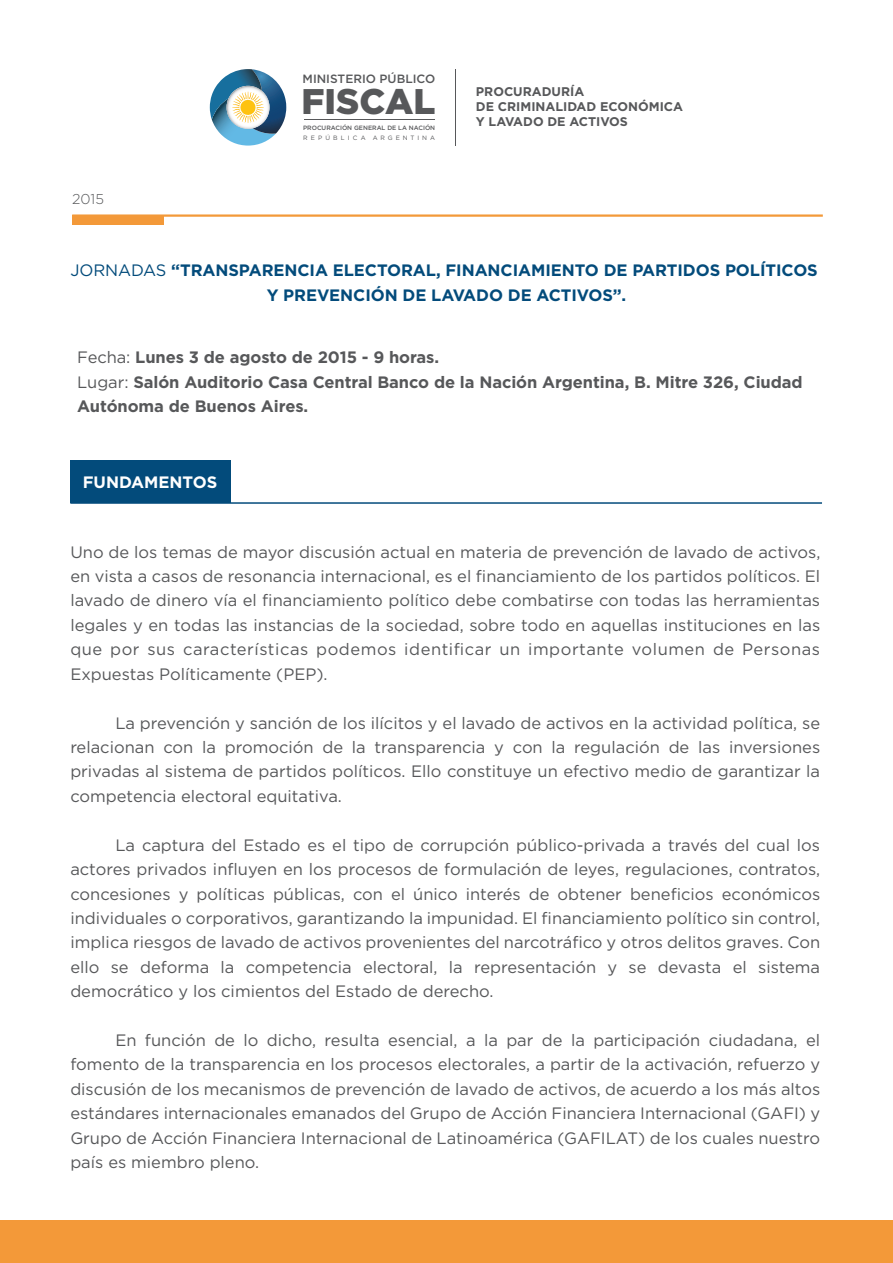
<style>
.page{position:relative;width:893px;height:1263px;background:#fff}
.page>*{position:absolute;margin:0;border:0;box-sizing:border-box;transform-origin:0 0}
.t1{font:900 35.55px "Gotham";color:#57585a}
.t2{font:16.5px/24.5px "Gotham";color:#57585a;text-align:justify}
.t3{font:700 16.5px/24.5px "Gotham";letter-spacing:-.005em;color:#57585a}
.t4{font:700 16.5px/24.5px "Gotham";letter-spacing:-.005em;color:#034b7b;text-align:center}
.t5{font:700 16.5px "Gotham";color:#fff}
.t6{font:300 14.25px "Gotham";color:#57585a}
.t7{font:700 12.6px/15px "Gotham";color:#57585a}
.t8{font:500 12px "Gotham";color:#57585a}
.t9{font:500 6.15px "Gotham";color:#57585a}
.t10{font:6.15px "Gotham";letter-spacing:.49em;color:#57585a}
.s1{font-weight:400}
</style>
<div class="page">
<div style="left:72px;top:214px;width:751px;height:3px;border:2px solid #f39939"></div>
<div style="left:72px;top:215px;width:91px;height:10px;background:#f39939"></div>
<div style="left:70px;top:460px;width:161px;height:43px;background:#034b7b"></div>
<hr style="left:70px;top:502px;width:752px;height:2px;background:#034b7b">
<div style="left:0;top:1220px;width:893px;height:43px;background:#f39939"></div>
<hr style="left:455px;top:69px;width:1px;height:76px;background:#57585a">
<svg style="left:210px;top:69px;width:76px;height:77px"></svg>
<hr style="left:304px;top:120px;width:131px;height:1px;background:#57585a">
<p class="t6" style="left:72px;top:190px;width:33px">2015</p>
<p class="t8" style="left:303px;top:71px;width:134px">MINISTERIO PÚBLICO</p>
<h1 class="t1" style="left:301px;top:77px;width:135px">FISCAL</h1>
<p class="t9" style="left:303px;top:124px;width:134px">PROCURACIÓN GENERAL DE LA NACIÓN</p>
<p class="t10" style="left:303px;top:134px;width:133px">REPÚBLICA ARGENTINA</p>
<p class="t7" style="left:476px;top:84px;width:209px">PROCURADURÍA<br>DE CRIMINALIDAD ECONÓMICA<br>Y LAVADO DE ACTIVOS</p>
<p class="t4" style="left:70px;top:258px;width:749px"><span class="s1">JORNADAS</span> “TRANSPARENCIA ELECTORAL, FINANCIAMIENTO DE PARTIDOS POLÍTICOS<br>Y PREVENCIÓN DE LAVADO DE ACTIVOS”.</p>
<p class="t3" style="left:77px;top:345px;width:727px"><span class="s1">Fecha:</span> Lunes 3 de agosto de 2015 - 9 horas.<br><span class="s1">Lugar:</span> Salón Auditorio Casa Central Banco de la Nación Argentina, B. Mitre 326, Ciudad<br>Autónoma de Buenos Aires.</p>
<p class="t5" style="left:83px;top:471px;width:136px">FUNDAMENTOS</p>
<p class="t2" style="left:70px;top:539px;width:752px">Uno de los temas de mayor discusión actual en materia de prevención de lavado de activos, en vista a casos de resonancia internacional, es el financiamiento de los partidos políticos. El lavado de dinero vía el financiamiento político debe combatirse con todas las herramientas legales y en todas las instancias de la sociedad, sobre todo en aquellas instituciones en las que por sus características podemos identificar un importante volumen de Personas Expuestas Políticamente (PEP).</p>
<p class="t2" style="left:70px;top:710px;width:751px;text-indent:45px">La prevención y sanción de los ilícitos y el lavado de activos en la actividad política, se relacionan con la promoción de la transparencia y con la regulación de las inversiones privadas al sistema de partidos políticos. Ello constituye un efectivo medio de garantizar la competencia electoral equitativa.</p>
<p class="t2" style="left:70px;top:832px;width:751px;text-indent:45px">La captura del Estado es el tipo de corrupción público-privada a través del cual los actores privados influyen en los procesos de formulación de leyes, regulaciones, contratos, concesiones y políticas públicas, con el único interés de obtener beneficios económicos individuales o corporativos, garantizando la impunidad. El financiamiento político sin control, implica riesgos de lavado de activos provenientes del narcotráfico y otros delitos graves. Con ello se deforma la competencia electoral, la representación y se devasta el sistema democrático y los cimientos del Estado de derecho.</p>
<p class="t2" style="left:70px;top:1028px;width:751px;text-indent:45px">En función de lo dicho, resulta esencial, a la par de la participación ciudadana, el fomento de la transparencia en los procesos electorales, a partir de la activación, refuerzo y discusión de los mecanismos de prevención de lavado de activos, de acuerdo a los más altos estándares internacionales emanados del Grupo de Acción Financiera Internacional (GAFI) y Grupo de Acción Financiera Internacional de Latinoamérica (GAFILAT) de los cuales nuestro país es miembro pleno.</p>
</div>
